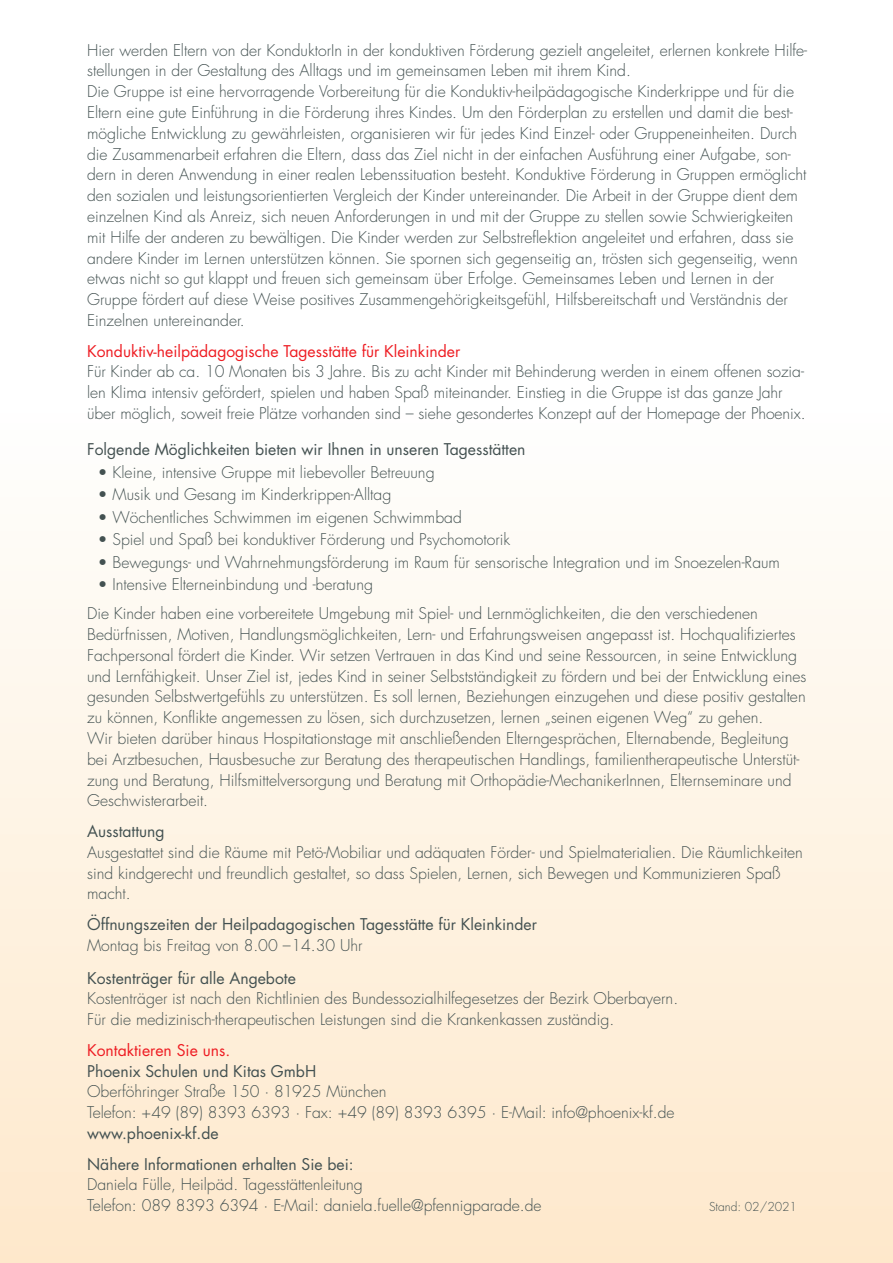
<style>
.page{position:relative;width:893px;height:1263px;background:#fff}
.page>*{position:absolute;margin:0;border:0;box-sizing:border-box;transform-origin:0 0}
.t1{font:300 15.75px/20.9px "Futura";color:#435151}
.t2{font:15.75px/30.5px "Futura";color:#435151}
.t3{font:15.75px "Futura";color:#ee1d23}
.t4{font:300 12px "Futura";color:#435151}
</style>
<div class="page">
<p class="t1" style="left:87px;top:41px;width:722px">Hier werden Eltern von der KonduktorIn in der konduktiven Förderung gezielt angeleitet, erlernen konkrete Hilfe&shy;stellungen in der Gestaltung des Alltags und im gemeinsamen Leben mit ihrem Kind.<br>Die Gruppe ist eine hervorragende Vorbereitung für die Konduktiv-heilpädagogische Kinderkrippe und für die Eltern eine gute Einführung in die Förderung ihres Kindes. Um den Förderplan zu erstellen und damit die best&shy;mögliche Entwicklung zu gewährleisten, organisieren wir für jedes Kind Einzel- oder Gruppeneinheiten. Durch die Zusammenarbeit erfahren die Eltern, dass das Ziel nicht in der einfachen Ausführung einer Aufgabe, son&shy;dern in deren Anwendung in einer realen Lebenssituation besteht. Konduktive Förderung in Gruppen ermöglicht den sozialen und leistungsorientierten Vergleich der Kinder untereinander. Die Arbeit in der Gruppe dient dem einzelnen Kind als Anreiz, sich neuen Anforderungen in und mit der Gruppe zu stellen sowie Schwierigkeiten mit Hilfe der anderen zu bewältigen. Die Kinder werden zur Selbstreflektion angeleitet und erfahren, dass sie andere Kinder im Lernen unterstützen können. Sie spornen sich gegenseitig an, trösten sich gegenseitig, wenn etwas nicht so gut klappt und freuen sich gemeinsam über Erfolge. Gemeinsames Leben und Lernen in der Gruppe fördert auf diese Weise positives Zusammengehörigkeitsgefühl, Hilfsbereitschaft und Verständnis der Einzelnen untereinander.</p>
<p class="t3" style="left:87px;top:343px;width:375px">Konduktiv-heilpädagogische Tagesstätte für Kleinkinder</p>
<p class="t1" style="left:87px;top:363px;width:720px">Für Kinder ab ca. 10 Monaten bis 3 Jahre. Bis zu acht Kinder mit Behinderung werden in einem offenen sozia&shy;len Klima intensiv gefördert, spielen und haben Spaß miteinander. Einstieg in die Gruppe ist das ganze Jahr über möglich, soweit freie Plätze vorhanden sind – siehe gesondertes Konzept auf der Homepage der Phoenix.</p>
<p class="t2" style="left:87px;top:436px;width:440px">Folgende Möglichkeiten bieten wir Ihnen in unseren Tagesstätten</p>
<p class="t1" style="left:98px;top:463px;width:338px">• Kleine, intensive Gruppe mit liebevoller Betreuung</p>
<p class="t1" style="left:98px;top:486px;width:295px">• Musik und Gesang im Kinderkrippen-Alltag</p>
<p class="t1" style="left:98px;top:508px;width:365px">• Wöchentliches Schwimmen im eigenen Schwimmbad</p>
<p class="t1" style="left:98px;top:531px;width:414px">• Spiel und Spaß bei konduktiver Förderung und Psychomotorik</p>
<p class="t1" style="left:98px;top:553px;width:683px">• Bewegungs- und Wahrnehmungsförderung im Raum für sensorische Integration und im Snoezelen-Raum</p>
<p class="t1" style="left:87px;top:572px;width:672px;line-height:28.7px;text-indent:11px">• Intensive Elterneinbindung und -beratung<br>Die Kinder haben eine vorbereitete Umgebung mit Spiel- und Lernmöglichkeiten, die den verschiedenen</p>
<p class="t1" style="left:87px;top:625px;width:721px">Bedürfnissen, Motiven, Handlungsmöglichkeiten, Lern- und Erfahrungsweisen angepasst ist. Hochqualifiziertes Fachpersonal fördert die Kinder. Wir setzen Vertrauen in das Kind und seine Ressourcen, in seine Entwicklung und Lernfähigkeit. Unser Ziel ist, jedes Kind in seiner Selbstständigkeit zu fördern und bei der Entwicklung eines gesunden Selbstwertgefühls zu unterstützen. Es soll lernen, Beziehungen einzugehen und diese positiv gestalten zu können, Konflikte angemessen zu lösen, sich durchzusetzen, lernen „seinen eigenen Weg“ zu gehen.<br>Wir bieten darüber hinaus Hospitationstage mit anschließenden Elterngesprächen, Elternabende, Begleitung bei Arztbesuchen, Hausbesuche zur Beratung des therapeutischen Handlings, familientherapeutische Unterstüt&shy;zung und Beratung, Hilfsmittelversorgung und Beratung mit Orthopädie-MechanikerInnen, Elternseminare und Geschwisterarbeit.</p>
<p class="t2" style="left:87px;top:817px;width:79px">Ausstattung</p>
<p class="t1" style="left:87px;top:843px;width:717px">Ausgestattet sind die Räume mit Petö-Mobiliar und adäquaten Förder- und Spielmaterialien. Die Räumlichkeiten sind kindgerecht und freundlich gestaltet, so dass Spielen, Lernen, sich Bewegen und Kommunizieren Spaß macht.</p>
<p class="t2" style="left:87px;top:910px;width:451px">Öffnungszeiten der Heilpadagogischen Tagesstätte für Kleinkinder</p>
<p class="t1" style="left:87px;top:936px;width:277px">Montag bis Freitag von 8.00 –14.30 Uhr</p>
<p class="t2" style="left:87px;top:964px;width:210px">Kostenträger für alle Angebote</p>
<p class="t1" style="left:87px;top:989px;width:593px">Kostenträger ist nach den Richtlinien des Bundessozialhilfegesetzes der Bezirk Oberbayern.<br>Für die medizinisch-therapeutischen Leistungen sind die Krankenkassen zuständig.</p>
<p class="t3" style="left:87px;top:1043px;width:145px">Kontaktieren Sie uns.</p>
<p class="t2" style="left:87px;top:1057px;width:231px">Phoenix Schulen und Kitas GmbH</p>
<p class="t1" style="left:87px;top:1082px;width:589px">Oberföhringer Straße 150 · 81925 München<br>Telefon: +49 (89) 8393 6393 · Fax: +49 (89) 8393 6395 · E-Mail: info@phoenix-kf.de</p>
<p class="t2" style="left:87px;top:1119px;width:268px">www.phoenix-kf.de<br>Nähere Informationen erhalten Sie bei:</p>
<p class="t1" style="left:87px;top:1175px;width:456px">Daniela Fülle, Heilpäd. Tagesstättenleitung<br>Telefon: 089 8393 6394 · E-Mail: daniela.fuelle@pfennigparade.de</p>
<p class="t4" style="left:709px;top:1201px;width:89px">Stand: 02/2021</p>
</div>
